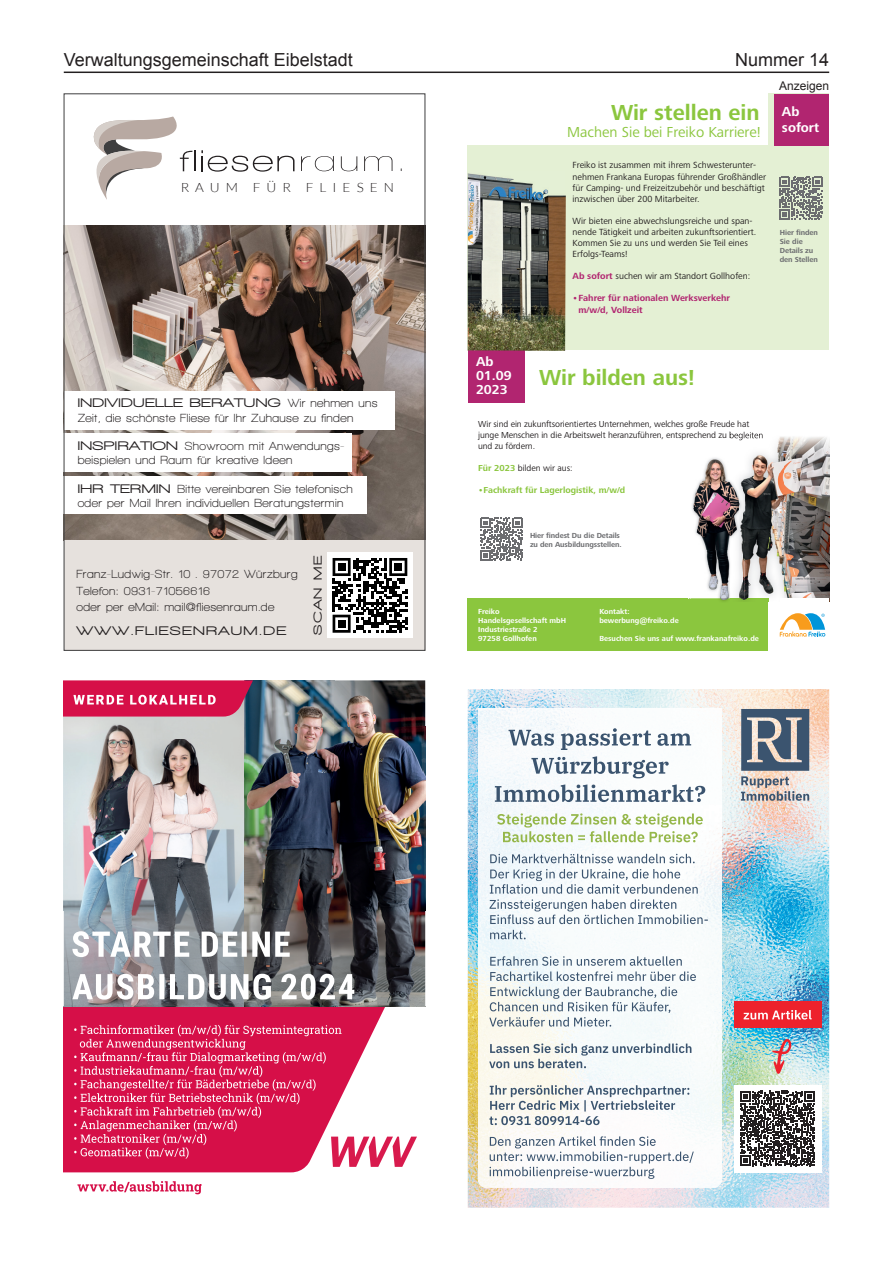
<style>
.page{position:relative;width:893px;height:1263px;background:#fff}
.page>*{position:absolute;margin:0;border:0;box-sizing:border-box;transform-origin:0 0}
.t1{font:700 22.5px "Frutiger Next Pro";color:#8bc63e}
.t2{font:18px "Arial";color:#231f20}
.t3{font:15px "Frutiger Next Pro";color:#8bc63e}
.t4{font:700 13.5px/14px "Frutiger Next Pro";color:#fff}
.t5{font:300 12.9px "Lato";letter-spacing:.45em;color:#231f20;scale:1.05 1}
.t6{font:900 12.75px "Walkway Expand";letter-spacing:.03em;color:#231f20}
.t7{font:900 12.75px "Walkway Expand";letter-spacing:.1em;color:#231f20}
.t8{font:700 12px/16.5px "Walkway";letter-spacing:.03em;color:#231f20}
.t9{font:12px "Arial";color:#231f20}
.t10{font:900 12px "Walkway Expand";color:#231f20}
.t11{font:9.3px/11.1px "Frutiger Next Pro";color:#231f20}
.t12{font:700 9.3px/11.1px "Frutiger Next Pro";color:#b12570}
.t13{font:9px/10.8px "Frutiger Next Pro";letter-spacing:-.01em;color:#231f20}
.t14{font:700 9px "Frutiger Next Pro";color:#8bc63e}
.t15{font:700 7.65px/9.1px "Frutiger Next Pro";color:#fff}
.t16{font:700 7.65px/9.1px "Frutiger Next Pro";letter-spacing:-.01em;color:#6c6d70}
.s1{font-family:"Walkway";font-weight:700;font-size:12px}
.s2{font-family:"Walkway Expand";font-weight:900;font-size:12.75px}
.s3{font-weight:700;color:#b12570}
.s4{font-weight:700;color:#8bc63e}
</style>
<div class="page">
<hr style="left:64px;top:72px;width:765px;height:1px;background:#231f20">
<img style="left:66px;top:225px;width:357px;height:315px">
<div style="left:64px;top:540px;width:361px;height:111px;background:#e6e1dd"></div>
<svg style="left:301px;top:156px;width:33px;height:15px"></svg>
<svg style="left:341px;top:156px;width:16px;height:15px"></svg>
<svg style="left:364px;top:156px;width:28px;height:15px"></svg>
<svg style="left:93px;top:117px;width:102px;height:83px"></svg>
<svg style="left:201px;top:150px;width:93px;height:22px"></svg>
<div style="left:327px;top:553px;width:85px;height:85px;background:#fff"></div>
<svg style="left:333px;top:558px;width:74px;height:75px"></svg>
<div style="left:338px;top:563px;width:7px;height:8px;background:#000"></div>
<div style="left:394px;top:563px;width:8px;height:8px;background:#000"></div>
<div style="left:338px;top:620px;width:7px;height:7px;background:#000"></div>
<div style="left:64px;top:391px;width:330px;height:38px;background:#fff"></div>
<div style="left:64px;top:476px;width:303px;height:38px;background:#fff"></div>
<div style="left:64px;top:434px;width:288px;height:38px;background:#fff"></div>
<div style="left:468px;top:94px;width:361px;height:257px;background:#e4f0d4"></div>
<div style="left:468px;top:94px;width:300px;height:51px;background:#fff"></div>
<div style="left:468px;top:598px;width:300px;height:53px;background:#8bc63e"></div>
<div style="left:774px;top:94px;width:55px;height:51px;background:#b12570"></div>
<div style="left:468px;top:350px;width:56px;height:53px;background:#b12570"></div>
<img style="left:689px;top:598px;width:41px;height:4px">
<img style="left:692px;top:458px;width:38px;height:140px">
<img style="left:468px;top:173px;width:98px;height:178px">
<img style="left:468px;top:350px;width:56px;height:1px">
<img style="left:730px;top:431px;width:9px;height:167px">
<svg style="left:730px;top:432px;width:9px;height:8px"></svg>
<img style="left:739px;top:431px;width:90px;height:42px">
<img style="left:745px;top:473px;width:84px;height:129px">
<img style="left:739px;top:432px;width:24px;height:8px">
<img style="left:739px;top:455px;width:6px;height:143px">
<img style="left:739px;top:456px;width:4px;height:142px">
<div style="left:780px;top:598px;width:49px;height:52px;background:#fff"></div>
<svg style="left:780px;top:613px;width:45px;height:24px"></svg>
<svg style="left:780px;top:176px;width:43px;height:44px"></svg>
<svg style="left:480px;top:518px;width:43px;height:43px"></svg>
<div style="left:64px;top:1007px;width:321px;height:165px;background:#d60f48"></div>
<img style="left:253px;top:682px;width:171px;height:228px">
<img style="left:64px;top:1006px;width:90px;height:1px">
<img style="left:154px;top:1006px;width:90px;height:1px">
<img style="left:253px;top:680px;width:82px;height:2px">
<img style="left:335px;top:680px;width:90px;height:47px">
<img style="left:424px;top:727px;width:1px;height:183px">
<img style="left:244px;top:1006px;width:91px;height:1px">
<img style="left:335px;top:1006px;width:90px;height:1px">
<img style="left:64px;top:680px;width:189px;height:230px">
<svg style="left:74px;top:1025px;width:343px;height:142px"></svg>
<img style="left:109px;top:910px;width:271px;height:95px">
<img style="left:64px;top:910px;width:45px;height:96px">
<img style="left:109px;top:1005px;width:271px;height:1px">
<img style="left:380px;top:910px;width:45px;height:96px">
<svg style="left:72px;top:931px;width:218px;height:26px"></svg>
<svg style="left:72px;top:974px;width:282px;height:26px"></svg>
<svg style="left:77px;top:1181px;width:125px;height:13px"></svg>
<img style="left:468px;top:689px;width:361px;height:519px">
<svg style="left:741px;top:709px;width:68px;height:92px;background:#888e97"></svg>
<img style="left:478px;top:709px;width:244px;height:479px">
<svg style="left:495px;top:784px;width:210px;height:18px"></svg>
<svg style="left:531px;top:756px;width:138px;height:22px"></svg>
<svg style="left:508px;top:728px;width:183px;height:22px"></svg>
<svg style="left:497px;top:813px;width:206px;height:29px"></svg>
<svg style="left:489px;top:1085px;width:200px;height:40px"></svg>
<svg style="left:489px;top:1043px;width:202px;height:25px"></svg>
<svg style="left:489px;top:987px;width:188px;height:39px"></svg>
<svg style="left:490px;top:956px;width:206px;height:25px"></svg>
<svg style="left:490px;top:930px;width:36px;height:9px"></svg>
<svg style="left:490px;top:869px;width:218px;height:55px"></svg>
<svg style="left:490px;top:854px;width:205px;height:9px"></svg>
<svg style="left:490px;top:1136px;width:204px;height:43px"></svg>
<div style="left:734px;top:1085px;width:87px;height:87px;background:#fff"></div>
<svg style="left:740px;top:1091px;width:75px;height:75px"></svg>
<svg style="left:772px;top:1038px;width:20px;height:36px"></svg>
<div style="left:734px;top:1001px;width:87px;height:27px;background:#ed222c"></div>
<svg style="left:744px;top:1010px;width:68px;height:9px"></svg>
<h2 class="t2" style="left:64px;top:48px;width:291px">Verwaltungsgemeinschaft Eibelstadt</h2>
<h2 class="t2" style="left:735px;top:48px;width:96px">Nummer 14</h2>
<p class="t9" style="left:779px;top:77px;width:52px">Anzeigen</p>
<h3 class="t5" style="left:181px;top:180px;width:205px">RAUM FÜR FLIESEN</h3>
<h3 class="t6" style="left:78px;top:396px;width:301px">INDIVIDUELLE BERATUNG <span class="s1">Wir nehmen uns</span></h3>
<p class="t8" style="left:78px;top:409px;width:277px">Zeit, die schönste Fliese für Ihr Zuhause zu finden</p>
<p class="t8" style="left:78px;top:439px;width:268px;line-height:14.4px"><span class="s2">INSPIRATION</span> Showroom mit Anwendungs&shy;beispielen und Raum für kreative Ideen</p>
<p class="t8" style="left:78px;top:481px;width:277px;line-height:14.4px"><span class="s2">IHR TERMIN</span> Bitte vereinbaren Sie telefonisch oder per Mail Ihren individuellen Beratungstermin</p>
<p class="t8" style="left:77px;top:566px;width:223px">Franz-Ludwig-Str. 10 . 97072 Würzburg<br>Telefon: 0931-71056616<br>oder per eMail: mail@fliesenraum.de</p>
<h3 class="t7" style="left:77px;top:624px;width:211px">WWW.FLIESENRAUM.DE</h3>
<p class="t10" style="left:311px;top:635px;width:80px;rotate:-90deg">SCAN ME</p>
<h1 class="t1" style="left:611px;top:99px;width:150px">Wir stellen ein</h1>
<h3 class="t3" style="left:567px;top:124px;width:195px">Machen Sie bei Freiko Karriere!</h3>
<p class="t11" style="left:573px;top:160px;width:195px">Freiko ist zusammen mit ihrem Schwesterunter&shy;nehmen Frankana Europas führender Großhändler für Camping- und Freizeitzubehör und beschäftigt inzwischen über 200 Mitarbeiter.</p>
<p class="t11" style="left:573px;top:215px;width:185px">Wir bieten eine abwechslungsreiche und span&shy;nende Tätigkeit und arbeiten zukunftsorientiert.<br>Kommen Sie zu uns und werden Sie Teil eines Erfolgs-Teams!</p>
<p class="t11" style="left:573px;top:271px;width:179px"><span class="s3">Ab sofort</span> suchen wir am Standort Gollhofen:</p>
<p class="t12" style="left:578px;top:293px;width:153px;text-indent:-6px">• Fahrer für nationalen Werksverkehr m/w/d, Vollzeit</p>
<h3 class="t4" style="left:782px;top:103px;width:39px;line-height:16.2px">Ab sofort</h3>
<p class="t16" style="left:780px;top:228px;width:40px">Hier finden<br>Sie die<br>Details zu den Stellen</p>
<h3 class="t4" style="left:476px;top:354px;width:37px">Ab<br>01.09<br>2023</h3>
<h1 class="t1" style="left:539px;top:365px;width:157px">Wir bilden aus!</h1>
<p class="t13" style="left:478px;top:419px;width:287px">Wir sind ein zukunftsorientiertes Unternehmen, welches große Freude hat junge Menschen in die Arbeitswelt heranzuführen, entsprechend zu begleiten und zu fördern.</p>
<p class="t13" style="left:478px;top:462px;width:96px"><span class="s4">Für 2023</span> bilden wir aus:</p>
<p class="t14" style="left:478px;top:485px;width:149px">• Fachkraft für Lagerlogistik, m/w/d</p>
<p class="t16" style="left:530px;top:531px;width:93px">Hier findest Du die Details zu den Ausbildungsstellen.</p>
<p class="t15" style="left:478px;top:606px;width:90px">Freiko<br>Handelsgesellschaft mbH<br>Industriestraße 2<br>97258 Gollhofen</p>
<p class="t15" style="left:599px;top:606px;width:81px">Kontakt: bewerbung@freiko.de</p>
<p class="t15" style="left:599px;top:634px;width:161px">Besuchen Sie uns auf www.frankanafreiko.de</p>
</div>
